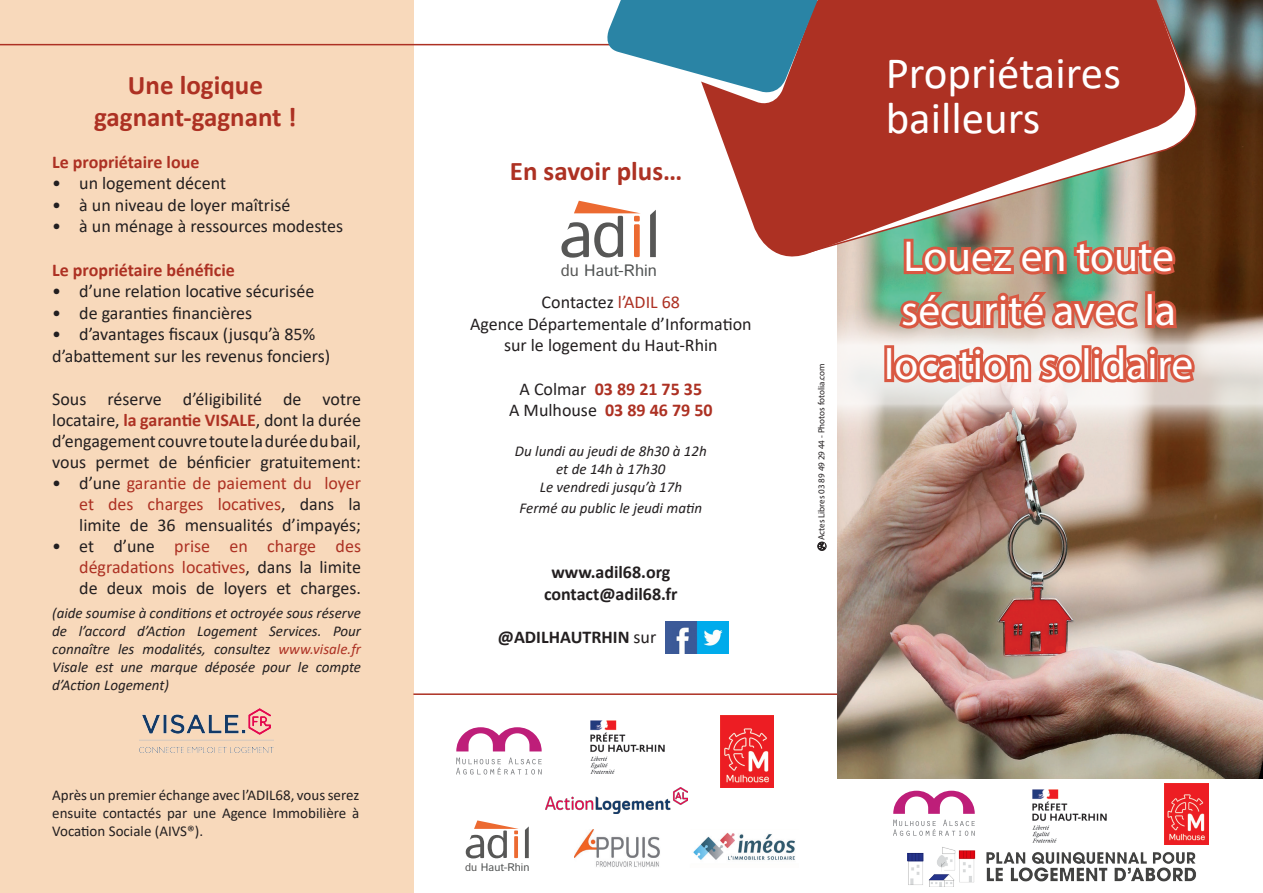
<style>
.page{position:relative;width:1263px;height:893px;background:#fff}
.page>*{position:absolute;margin:0;border:0;box-sizing:border-box;transform-origin:0 0}
.t1{font:45px "Calibri";color:#fff}
.t2{font:43.5px/54px "Myriad Pro";color:#fff;text-align:center}
.t3{font:700 27px "Calibri";color:#ad3123}
.t4{font:18px/21px "Calibri";color:#231f20;text-align:justify}
.t5{font:18px/21px "Calibri";color:#ad3123;text-align:justify}
.t6{font:700 18px "Calibri";color:#ad3123}
.t7{font:700 18px "Calibri";color:#231f20}
.t8{font:16.5px "Istok";color:#4f5252}
.t9{font:italic 15px/18px "Calibri";color:#231f20;text-align:justify}
.t10{font:15px/18px "Calibri";color:#231f20;text-align:justify}
.t11{font:11.1px "Istok";color:#4f5252}
.t12{font:9px "Myriad Pro";color:#231f20}
.s1{font-weight:700;color:#ad3123}
.s2{color:#231f20}
.s3{color:#ad3123}
.s4{color:#575756}
.s5{font-weight:400;color:#231f20}
.s6{font-weight:400}
.s7{font-weight:400;color:#fff}
.s8{font-family:"Myriad Pro";font-weight:400;color:#fff}
</style>
<div class="page">
<div style="left:0;top:0;width:413px;height:893px;background:#f8d9bb"></div>
<img style="left:837px;top:0;width:426px;height:778px">
<svg style="left:710px;top:0;width:486px;height:268px;background:#b15a4c"></svg>
<svg style="left:837px;top:303px;width:426px;height:143px;background:#cdbeb3"></svg>
<img style="left:901px;top:236px;width:277px;height:42px">
<svg style="left:895px;top:287px;width:247px;height:45px;background:#c28972"></svg>
<div style="left:1145px;top:291px;width:10px;height:37px;border:6px solid #d95842"></div>
<svg style="left:1151px;top:298px;width:29px;height:34px"></svg>
<div style="left:884px;top:345px;width:10px;height:37px;border:6px solid #d95842"></div>
<svg style="left:890px;top:342px;width:308px;height:44px"></svg>
<img style="left:693px;top:832px;width:102px;height:29px">
<hr style="left:0;top:44px;width:704px;height:1px;background:#ad3123">
<svg style="left:602px;top:0;width:229px;height:108px"></svg>
<img style="left:665px;top:622px;width:64px;height:31px">
<hr style="left:413px;top:693px;width:424px;height:2px;background:#ad3123">
<svg style="left:817px;top:541px;width:10px;height:10px"></svg>
<svg style="left:561px;top:201px;width:80px;height:57px"></svg>
<svg style="left:650px;top:210px;width:6px;height:47px"></svg>
<svg style="left:466px;top:820px;width:52px;height:38px"></svg>
<svg style="left:525px;top:826px;width:4px;height:32px"></svg>
<img style="left:907px;top:847px;width:289px;height:39px">
<img style="left:575px;top:829px;width:85px;height:38px">
<img style="left:720px;top:715px;width:53px;height:73px">
<svg style="left:893px;top:791px;width:82px;height:23px"></svg>
<svg style="left:893px;top:820px;width:82px;height:16px"></svg>
<img style="left:1164px;top:784px;width:45px;height:60px">
<svg style="left:456px;top:727px;width:86px;height:24px"></svg>
<svg style="left:456px;top:758px;width:86px;height:16px"></svg>
<img style="left:590px;top:720px;width:75px;height:54px">
<img style="left:546px;top:788px;width:141px;height:25px">
<img style="left:1023px;top:789px;width:93px;height:59px">
<img style="left:139px;top:709px;width:135px;height:44px">
<p class="t3" style="left:128px;top:66px;width:137px">Une logique</p>
<p class="t3" style="left:94px;top:98px;width:204px">gagnant-gagnant !</p>
<p class="t6" style="left:52px;top:149px;width:149px">Le propriétaire loue</p>
<p class="t4" style="left:52px;top:172px;width:175px">• un logement décent</p>
<p class="t4" style="left:52px;top:194px;width:240px">• à un niveau de loyer maîtrisé</p>
<p class="t4" style="left:52px;top:215px;width:292px">• à un ménage à ressources modestes</p>
<p class="t6" style="left:52px;top:257px;width:184px">Le propriétaire bénéficie</p>
<p class="t4" style="left:52px;top:280px;width:264px">• d’une relation locative sécurisée</p>
<p class="t4" style="left:52px;top:302px;width:201px">• de garanties financières</p>
<p class="t4" style="left:52px;top:323px;width:265px">• d’avantages fiscaux (jusqu’à 85%</p>
<p class="t4" style="left:52px;top:345px;width:280px">d’abattement sur les revenus fonciers)</p>
<p class="t4" style="left:52px;top:388px;width:310px">Sous réserve d’éligibilité de votre locataire, <span class="s1">la garantie VISALE</span>, dont la durée d’engagement couvre toute la durée du bail, vous permet de bénficier gratuitement:</p>
<p class="t5" style="left:79px;top:472px;width:283px;text-indent:-27px"><span class="s2">• d’une</span> garantie de paiement du loyer et des charges locatives<span class="s2">, dans la limite de 36 mensualités d’impayés;</span></p>
<p class="t4" style="left:79px;top:535px;width:283px;text-indent:-27px">• et d’une <span class="s3">prise en charge des dégradations locatives</span>, dans la limite de deux mois de loyers et charges.</p>
<p class="t9" style="left:52px;top:603px;width:310px">(aide soumise à conditions et octroyée sous réserve de l’accord d’Action Logement Services. Pour connaître les modalités, consultez <span class="s3">www.visale.fr</span></p>
<p class="t9" style="left:52px;top:657px;width:310px">Visale est une marque déposée pour le compte d’Action Logement)</p>
<p class="t10" style="left:52px;top:785px;width:309px">Après un premier échange avec l’ADIL68, vous serez ensuite contactés par une Agence Immobilière à Vocation Sociale (AIVS®).</p>
<p class="t3" style="left:510px;top:152px;width:174px">En savoir plus…</p>
<p class="t8" style="left:561px;top:259px;width:98px"><span class="s4">du</span> Haut-Rhin</p>
<p class="t4" style="left:542px;top:291px;width:140px">Contactez <span class="s3">l’ADIL 68</span></p>
<p class="t4" style="left:470px;top:313px;width:283px;line-height:21.6px;text-align:center">Agence Départementale d’Information sur le logement du Haut-Rhin</p>
<p class="t6" style="left:519px;top:376px;width:184px"><span class="s5">A Colmar</span> 03 89 21 75 35</p>
<p class="t6" style="left:509px;top:397px;width:205px"><span class="s5">A Mulhouse</span> 03 89 46 79 50</p>
<p class="t9" style="left:515px;top:441px;width:193px">Du lundi au jeudi de 8h30 à 12h</p>
<p class="t9" style="left:556px;top:459px;width:111px">et de 14h à 17h30</p>
<p class="t9" style="left:540px;top:477px;width:144px">Le vendredi jusqu’à 17h</p>
<p class="t9" style="left:520px;top:499px;width:184px">Fermé au public le jeudi matin</p>
<p class="t7" style="left:551px;top:559px;width:121px">www.adil68.org</p>
<p class="t7" style="left:544px;top:581px;width:135px">contact@adil68.fr</p>
<p class="t7" style="left:498px;top:624px;width:227px">@ADILHAUTRHIN <span class="s6">sur</span> <span class="s7">c</span><span class="s8">ccccccc</span></p>
<p class="t12" style="left:816px;top:540px;width:179px;rotate:-90deg">Actes Libres 03 89 49 29 44 - Photos fotolia.com</p>
<p class="t1" style="left:886px;top:42px;width:237px">Propriétaires</p>
<p class="t1" style="left:886px;top:87px;width:156px">bailleurs</p>
<p class="t2" style="left:884px;top:229px;width:311px">Louez en toute sécurité avec la location solidaire</p>
<p class="t11" style="left:465px;top:859px;width:66px"><span class="s4">du</span> Haut-Rhin</p>
</div>
